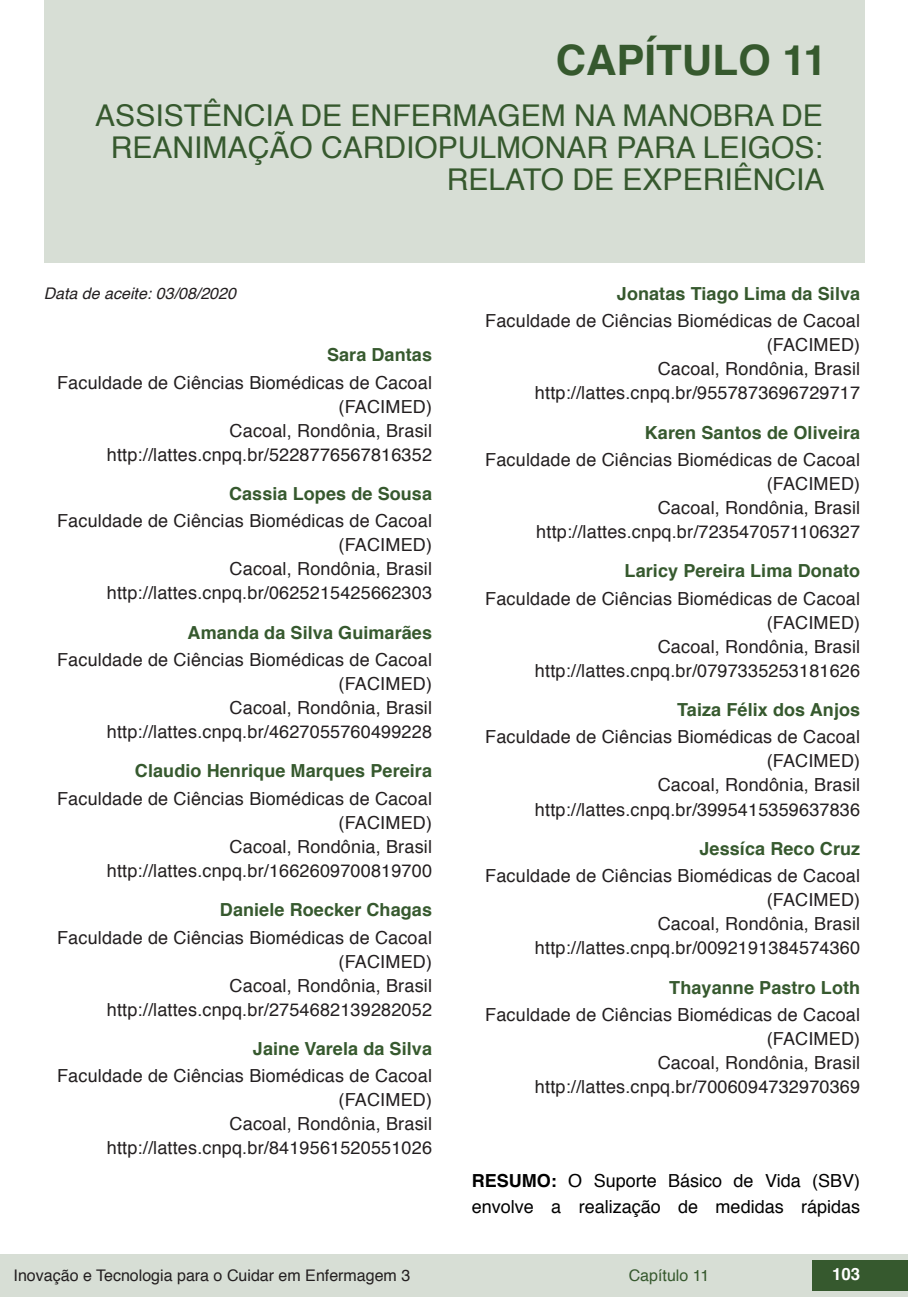
<style>
.page{position:relative;width:908px;height:1304px;background:#fff}
.page>*{position:absolute;margin:0;border:0;box-sizing:border-box;transform-origin:0 0}
.capítulos{font:700 42px "Helvetica";color:#36592e}
.nome_artigos{font:30px/32px "Helvetica";color:#36592e;text-align:right}
.info_autores{font:18px/24px "Helvetica";letter-spacing:.01em;color:#231f20;text-align:right}
.nome_autores{font:700 18px "Helvetica";letter-spacing:.005em;color:#36592e}
.Resumos_e_PC_TXT{font:18px/26px "Helvetica";color:#000}
.t1{font:700 16.8px "Helvetica";color:#fff}
.t2{font:16px "Helvetica";color:#231f20}
.t3{font:italic 16px "Helvetica";color:#231f20}
.t4{font:16px "Helvetica";color:#36592e}
.s1{font-weight:700}
</style>
<div class="page">
<div style="left:0;top:1254px;width:906px;height:43px;background:#d7ded5"></div>
<div style="left:812px;top:1261px;width:95px;height:30px;background:#36592e"></div>
<div style="left:44px;top:0;width:819px;height:263px;background:#d7ded5"></div>
<p class="capítulos" style="left:555px;top:26px;width:272px">CAPÍTULO 11</p>
<p class="nome_artigos" style="left:95px;top:101px;width:730px">ASSISTÊNCIA DE ENFERMAGEM NA MANOBRA DE<br>REANIMAÇÃO CARDIOPULMONAR PARA LEIGOS:<br>RELATO DE EXPERIÊNCIA</p>
<p class="t3" style="left:44px;top:280px;width:194px">Data de aceite: 03/08/2020</p>
<p class="nome_autores" style="left:327px;top:341px;width:106px">Sara Dantas</p>
<p class="info_autores" style="left:57px;top:371px;width:376px">Faculdade de Ciências Biomédicas de Cacoal (FACIMED)</p>
<p class="info_autores" style="left:229px;top:419px;width:204px">Cacoal, Rondônia, Brasil</p>
<p class="info_autores" style="left:107px;top:443px;width:326px">http://lattes.cnpq.br/5228776567816352</p>
<p class="nome_autores" style="left:229px;top:479px;width:204px">Cassia Lopes de Sousa</p>
<p class="info_autores" style="left:57px;top:510px;width:376px">Faculdade de Ciências Biomédicas de Cacoal (FACIMED)</p>
<p class="info_autores" style="left:229px;top:558px;width:204px">Cacoal, Rondônia, Brasil</p>
<p class="info_autores" style="left:107px;top:582px;width:326px">http://lattes.cnpq.br/0625215425662303</p>
<p class="nome_autores" style="left:187px;top:618px;width:246px">Amanda da Silva Guimarães</p>
<p class="info_autores" style="left:57px;top:648px;width:376px">Faculdade de Ciências Biomédicas de Cacoal (FACIMED)</p>
<p class="info_autores" style="left:229px;top:696px;width:204px">Cacoal, Rondônia, Brasil</p>
<p class="info_autores" style="left:107px;top:720px;width:326px">http://lattes.cnpq.br/4627055760499228</p>
<p class="nome_autores" style="left:135px;top:757px;width:298px">Claudio Henrique Marques Pereira</p>
<p class="info_autores" style="left:57px;top:787px;width:376px">Faculdade de Ciências Biomédicas de Cacoal (FACIMED)</p>
<p class="info_autores" style="left:229px;top:835px;width:204px">Cacoal, Rondônia, Brasil</p>
<p class="info_autores" style="left:107px;top:859px;width:326px">http://lattes.cnpq.br/1662609700819700</p>
<p class="nome_autores" style="left:220px;top:895px;width:213px">Daniele Roecker Chagas</p>
<p class="info_autores" style="left:57px;top:926px;width:376px">Faculdade de Ciências Biomédicas de Cacoal (FACIMED)</p>
<p class="info_autores" style="left:229px;top:974px;width:204px">Cacoal, Rondônia, Brasil</p>
<p class="info_autores" style="left:107px;top:998px;width:326px">http://lattes.cnpq.br/2754682139282052</p>
<p class="nome_autores" style="left:253px;top:1034px;width:180px">Jaine Varela da Silva</p>
<p class="info_autores" style="left:57px;top:1064px;width:376px">Faculdade de Ciências Biomédicas de Cacoal (FACIMED)</p>
<p class="info_autores" style="left:229px;top:1112px;width:204px">Cacoal, Rondônia, Brasil</p>
<p class="info_autores" style="left:107px;top:1136px;width:326px">http://lattes.cnpq.br/8419561520551026</p>
<p class="nome_autores" style="left:616px;top:279px;width:245px">Jonatas Tiago Lima da Silva</p>
<p class="info_autores" style="left:485px;top:310px;width:376px">Faculdade de Ciências Biomédicas de Cacoal (FACIMED)</p>
<p class="info_autores" style="left:657px;top:358px;width:204px">Cacoal, Rondônia, Brasil</p>
<p class="info_autores" style="left:534px;top:382px;width:326px">http://lattes.cnpq.br/9557873696729717</p>
<p class="nome_autores" style="left:644px;top:418px;width:217px">Karen Santos de Oliveira</p>
<p class="info_autores" style="left:485px;top:448px;width:376px">Faculdade de Ciências Biomédicas de Cacoal (FACIMED)</p>
<p class="info_autores" style="left:657px;top:496px;width:204px">Cacoal, Rondônia, Brasil</p>
<p class="info_autores" style="left:536px;top:520px;width:325px">http://lattes.cnpq.br/7235470571106327</p>
<p class="nome_autores" style="left:624px;top:557px;width:237px">Laricy Pereira Lima Donato</p>
<p class="info_autores" style="left:485px;top:587px;width:376px">Faculdade de Ciências Biomédicas de Cacoal (FACIMED)</p>
<p class="info_autores" style="left:657px;top:635px;width:204px">Cacoal, Rondônia, Brasil</p>
<p class="info_autores" style="left:534px;top:659px;width:326px">http://lattes.cnpq.br/0797335253181626</p>
<p class="nome_autores" style="left:677px;top:695px;width:184px">Taiza Félix dos Anjos</p>
<p class="info_autores" style="left:485px;top:726px;width:376px">Faculdade de Ciências Biomédicas de Cacoal (FACIMED)</p>
<p class="info_autores" style="left:657px;top:774px;width:204px">Cacoal, Rondônia, Brasil</p>
<p class="info_autores" style="left:534px;top:798px;width:326px">http://lattes.cnpq.br/3995415359637836</p>
<p class="nome_autores" style="left:699px;top:834px;width:162px">Jessíca Reco Cruz</p>
<p class="info_autores" style="left:485px;top:864px;width:376px">Faculdade de Ciências Biomédicas de Cacoal (FACIMED)</p>
<p class="info_autores" style="left:657px;top:912px;width:204px">Cacoal, Rondônia, Brasil</p>
<p class="info_autores" style="left:534px;top:936px;width:326px">http://lattes.cnpq.br/0092191384574360</p>
<p class="nome_autores" style="left:669px;top:973px;width:192px">Thayanne Pastro Loth</p>
<p class="info_autores" style="left:485px;top:1003px;width:376px">Faculdade de Ciências Biomédicas de Cacoal (FACIMED)</p>
<p class="info_autores" style="left:657px;top:1051px;width:204px">Cacoal, Rondônia, Brasil</p>
<p class="info_autores" style="left:534px;top:1075px;width:326px">http://lattes.cnpq.br/7006094732970369</p>
<p class="Resumos_e_PC_TXT" style="left:471px;top:1168px;width:390px"><span class="s1">RESUMO:</span> O Suporte Básico de Vida (SBV) envolve a realização de medidas rápidas</p>
<p class="t2" style="left:14px;top:1263px;width:398px">Inovação e Tecnologia para o Cuidar em Enfermagem 3</p>
<p class="t4" style="left:628px;top:1263px;width:82px">Capítulo 11</p>
<p class="t1" style="left:831px;top:1261px;width:30px">103</p>
</div>
